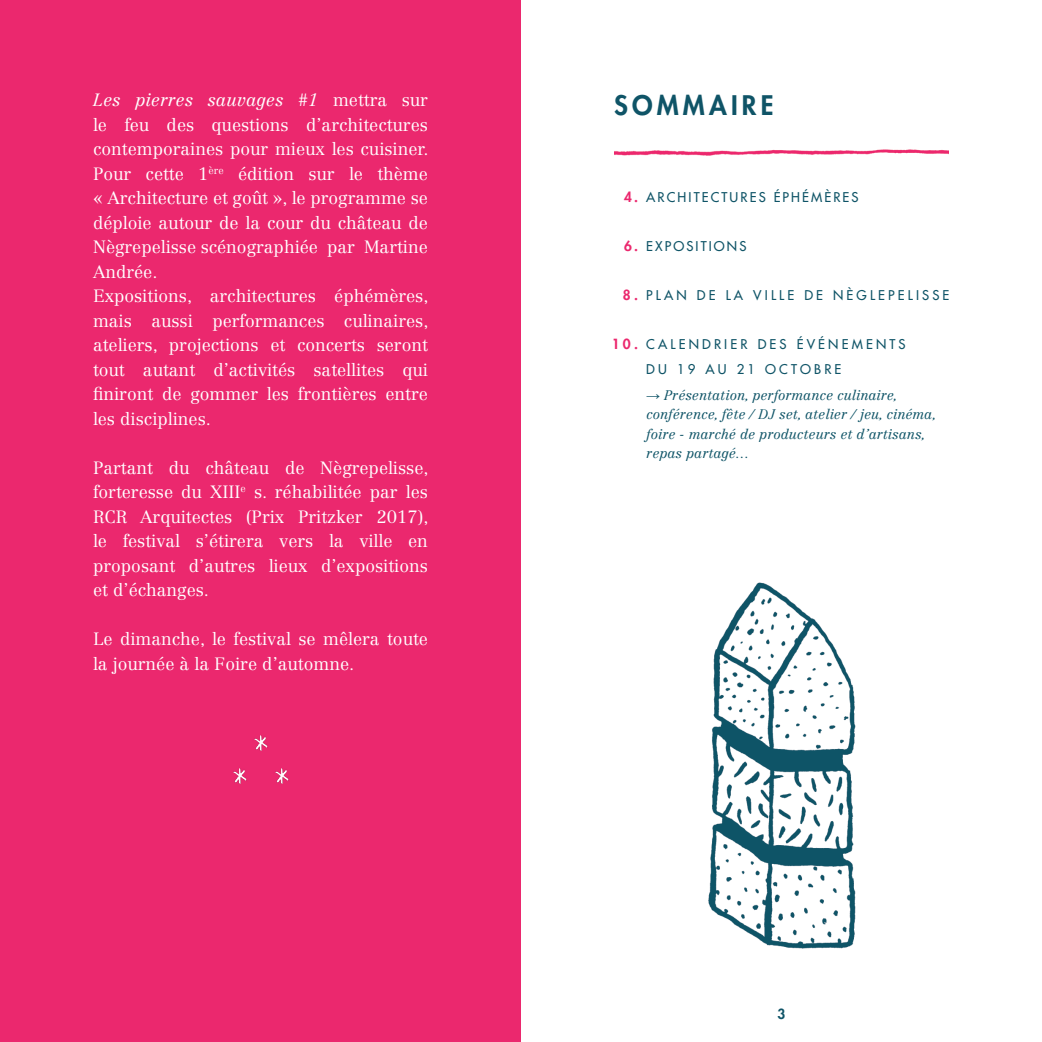
<style>
.page{position:relative;width:1042px;height:1042px;background:#fff}
.page>*{position:absolute;margin:0;border:0;box-sizing:border-box;transform-origin:0 0}
.t1{font:800 26.25px "Futura Std";letter-spacing:.16em;color:#0f5467}
.t2{font:300 17.5px/24.5px "Centennial LT Std";color:#fff}
.t3{font:italic 300 13.65px/19.2px "Centennial LT Std";color:#0f5467}
.t4{font:800 13.65px "Futura Std";color:#eb286e}
.t5{font:800 13.65px "Futura Std";color:#0f5467}
.t6{font:500 13.12px "Futura Std";letter-spacing:.16em;color:#0f5467}
.t7{font:500 13.12px "Futura Std";letter-spacing:.24em;color:#0f5467}
.s1{font-style:italic}
.s2{font-family:"Arial";font-weight:400;font-style:normal;font-size:14px}
</style>
<div class="page">
<div style="left:0;top:0;width:521px;height:1042px;background:#eb286e"></div>
<img style="left:614px;top:149px;width:335px;height:7px">
<img style="left:708px;top:582px;width:148px;height:367px">
<img style="left:254px;top:735px;width:14px;height:15px">
<img style="left:233px;top:769px;width:14px;height:15px">
<img style="left:275px;top:769px;width:14px;height:15px">
<p class="t2" style="left:93px;top:88px;width:337px"><span class="s1">Les pierres sauvages #1</span> mettra sur le feu des questions d’architectures contemporaines pour mieux les cuisiner.<br>Pour cette 1<sup>ère</sup> édition sur le thème « Architecture et goût », le programme se déploie autour de la cour du château de Nègrepelisse scénographiée par Martine Andrée.<br>Expositions, architectures éphémères, mais aussi performances culinaires, ateliers, projections et concerts seront tout autant d’activités satellites qui finiront de gommer les frontières entre les disciplines.</p>
<p class="t2" style="left:93px;top:455px;width:337px;text-align:justify">Partant du château de Nègrepelisse, forteresse du XIII<sup>e</sup> s. réhabilitée par les RCR Arquitectes (Prix Pritzker 2017), le festival s’étirera vers la ville en proposant d’autres lieux d’expositions et d’échanges.</p>
<p class="t2" style="left:93px;top:627px;width:336px">Le dimanche, le festival se mêlera toute la journée à la Foire d’automne.</p>
<h1 class="t1" style="left:614px;top:88px;width:161px">SOMMAIRE</h1>
<p class="t6" style="left:646px;top:189px;width:214px">ARCHITECTURES ÉPHÉMÈRES</p>
<p class="t6" style="left:646px;top:238px;width:102px">EXPOSITIONS</p>
<p class="t6" style="left:646px;top:287px;width:30px">PLAN</p>
<p class="t7" style="left:697px;top:287px;width:191px">DE LA VI LLE DE N ÈGLEPE</p>
<p class="t6" style="left:908px;top:287px;width:18px">LISSE</p>
<p class="t6" style="left:646px;top:336px;width:77px">CA LEN DRIER</p>
<p class="t6" style="left:758px;top:336px;width:21px">DES</p>
<p class="t6" style="left:797px;top:336px;width:44px">É VÉNEMENTS</p>
<p class="t6" style="left:646px;top:361px;width:71px">DU 19 AU</p>
<p class="t6" style="left:737px;top:361px;width:41px">21 OCTO</p>
<p class="t6" style="left:814px;top:361px;width:19px">BRE</p>
<p class="t3" style="left:646px;top:385px;width:292px"><span class="s2">→</span> Présentation, performance culinaire, conférence, fête / DJ set, atelier / jeu, cinéma, foire - marché de producteurs et d’artisans, repas partagé…</p>
<p class="t4" style="left:624px;top:188px;width:16px">4.</p>
<p class="t4" style="left:624px;top:237px;width:16px">6.</p>
<p class="t4" style="left:623px;top:286px;width:17px">8.</p>
<p class="t4" style="left:612px;top:335px;width:28px">10.</p>
<p class="t5" style="left:777px;top:1005px;width:9px">3</p>
</div>
